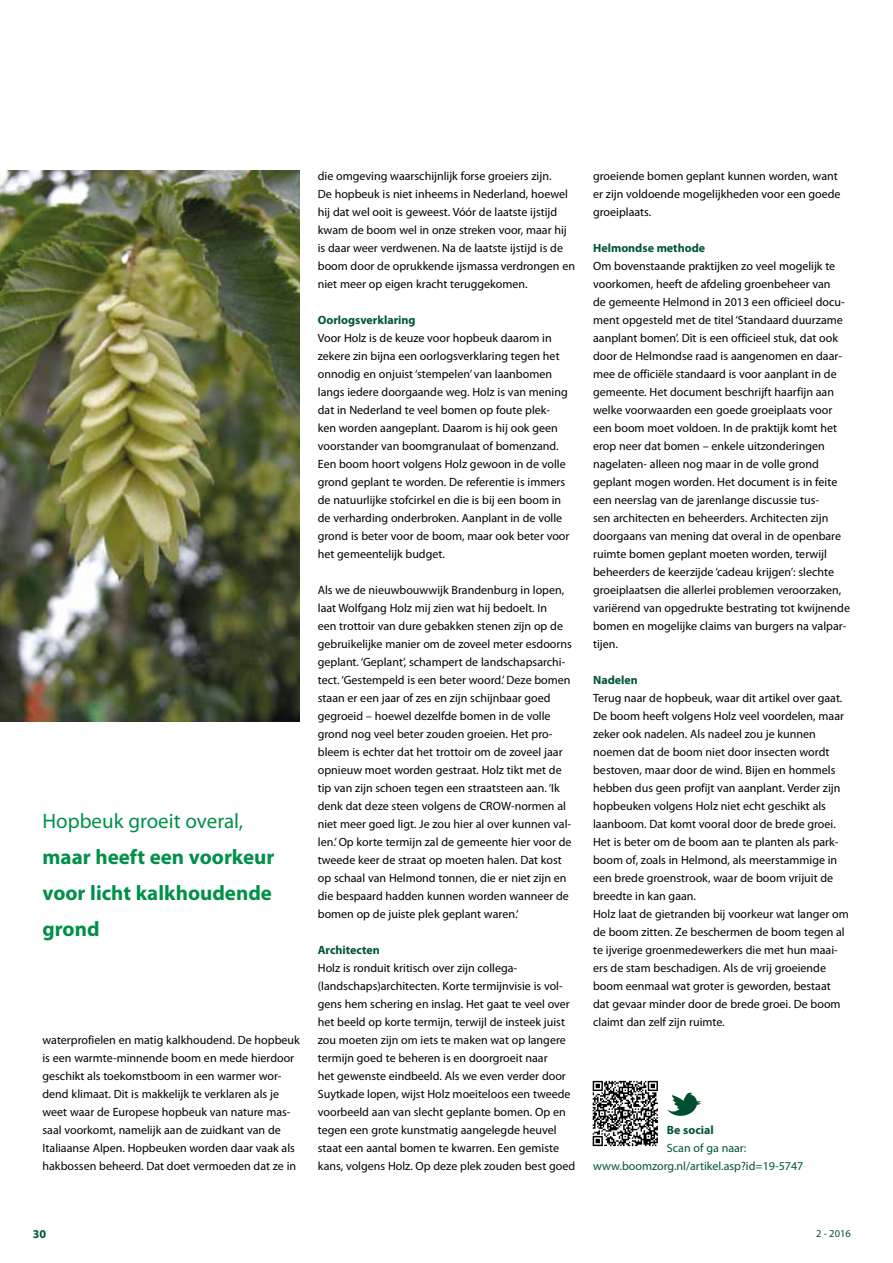
<style>
.page{position:relative;width:893px;height:1263px;background:#fff}
.page>*{position:absolute;margin:0;border:0;box-sizing:border-box;transform-origin:0 0}
.t1{font:700 21px/36px "Myriad Pro";color:#00904a;text-align:justify}
.t2{font:21px "Myriad Pro";color:#00904a}
.t3{font:12px/18px "Myriad Pro";color:#000}
.t4{font:700 12px "Myriad Pro";color:#00533d}
.t5{font:12px/18px "Myriad Pro";color:#00533d}
.t6{font:10.5px "Myriad Pro";color:#00533d}
</style>
<div class="page">
<img style="left:0;top:170px;width:300px;height:551px">
<svg style="left:593px;top:1081px;width:65px;height:65px"></svg>
<svg style="left:667px;top:1092px;width:34px;height:24px"></svg>
<h1 class="t2" style="left:43px;top:808px;width:202px">Hopbeuk groeit overal,</h1>
<h1 class="t1" style="left:43px;top:838px;width:233px">maar heeft een voorkeur voor licht kalkhoudende grond</h1>
<p class="t3" style="left:43px;top:1031px;width:259px">waterprofielen en matig kalkhoudend. De hopbeuk is een warmte-minnende boom en mede hierdoor geschikt als toekomstboom in een warmer wor&shy;dend klimaat. Dit is makkelijk te verklaren als je weet waar de Europese hopbeuk van nature mas&shy;saal voorkomt, namelijk aan de zuidkant van de Italiaanse Alpen. Hopbeuken worden daar vaak als hakbossen beheerd. Dat doet vermoeden dat ze in</p>
<p class="t3" style="left:318px;top:167px;width:259px">die omgeving waarschijnlijk forse groeiers zijn.<br>De hopbeuk is niet inheems in Nederland, hoewel hij dat wel ooit is geweest. Vóór de laatste ijstijd kwam de boom wel in onze streken voor, maar hij is daar weer verdwenen. Na de laatste ijstijd is de boom door de oprukkende ijsmassa verdrongen en niet meer op eigen kracht teruggekomen.</p>
<p class="t4" style="left:318px;top:312px;width:99px">Oorlogsverklaring</p>
<p class="t3" style="left:318px;top:329px;width:253px">Voor Holz is de keuze voor hopbeuk daarom in zekere zin bijna een oorlogsverklaring tegen het onnodig en onjuist ‘stempelen’ van laanbomen langs iedere doorgaande weg. Holz is van mening dat in Nederland te veel bomen op foute plek&shy;ken worden aangeplant. Daarom is hij ook geen voorstander van boomgranulaat of bomenzand.<br>Een boom hoort volgens Holz gewoon in de volle grond geplant te worden. De referentie is immers de natuurlijke stofcirkel en die is bij een boom in de verharding onderbroken. Aanplant in de volle grond is beter voor de boom, maar ook beter voor het gemeentelijk budget.</p>
<p class="t3" style="left:318px;top:581px;width:256px">Als we de nieuwbouwwijk Brandenburg in lopen, laat Wolfgang Holz mij zien wat hij bedoelt. In<br>een trottoir van dure gebakken stenen zijn op de gebruikelijke manier om de zoveel meter esdoorns geplant. ‘Geplant’, schampert de landschapsarchi&shy;tect. ‘Gestempeld is een beter woord.’ Deze bomen staan er een jaar of zes en zijn schijnbaar goed gegroeid – hoewel dezelfde bomen in de volle grond nog veel beter zouden groeien. Het pro&shy;bleem is echter dat het trottoir om de zoveel jaar opnieuw moet worden gestraat. Holz tikt met de tip van zijn schoen tegen een straatsteen aan. ‘Ik denk dat deze steen volgens de CROW-normen al niet meer goed ligt. Je zou hier al over kunnen val&shy;len.’ Op korte termijn zal de gemeente hier voor de tweede keer de straat op moeten halen. Dat kost op schaal van Helmond tonnen, die er niet zijn en die bespaard hadden kunnen worden wanneer de bomen op de juiste plek geplant waren.‘</p>
<p class="t4" style="left:318px;top:942px;width:63px">Architecten</p>
<p class="t3" style="left:318px;top:959px;width:259px">Holz is ronduit kritisch over zijn collega-(landschaps)architecten. Korte termijnvisie is vol&shy;gens hem schering en inslag. Het gaat te veel over het beeld op korte termijn, terwijl de insteek juist zou moeten zijn om iets te maken wat op langere termijn goed te beheren is en doorgroeit naar<br>het gewenste eindbeeld. Als we even verder door Suytkade lopen, wijst Holz moeiteloos een tweede voorbeeld aan van slecht geplante bomen. Op en tegen een grote kunstmatig aangelegde heuvel staat een aantal bomen te kwarren. Een gemiste kans, volgens Holz. Op deze plek zouden best goed</p>
<p class="t3" style="left:593px;top:167px;width:249px">groeiende bomen geplant kunnen worden, want er zijn voldoende mogelijkheden voor een goede groeiplaats.</p>
<p class="t4" style="left:593px;top:240px;width:114px">Helmondse methode</p>
<p class="t3" style="left:593px;top:257px;width:258px">Om bovenstaande praktijken zo veel mogelijk te voorkomen, heeft de afdeling groenbeheer van<br>de gemeente Helmond in 2013 een officieel docu&shy;ment opgesteld met de titel ‘Standaard duurzame aanplant bomen’. Dit is een officieel stuk, dat ook door de Helmondse raad is aangenomen en daar&shy;mee de officiële standaard is voor aanplant in de gemeente. Het document beschrijft haarfijn aan welke voorwaarden een goede groeiplaats voor een boom moet voldoen. In de praktijk komt het erop neer dat bomen – enkele uitzonderingen nagelaten- alleen nog maar in de volle grond geplant mogen worden. Het document is in feite een neerslag van de jarenlange discussie tus-<br>sen architecten en beheerders. Architecten zijn doorgaans van mening dat overal in de openbare ruimte bomen geplant moeten worden, terwijl beheerders de keerzijde ‘cadeau krijgen’: slechte groeiplaatsen die allerlei problemen veroorzaken, variërend van opgedrukte bestrating tot kwijnende bomen en mogelijke claims van burgers na valpar&shy;tijen.</p>
<p class="t4" style="left:593px;top:672px;width:46px">Nadelen</p>
<p class="t3" style="left:593px;top:689px;width:257px">Terug naar de hopbeuk, waar dit artikel over gaat.<br>De boom heeft volgens Holz veel voordelen, maar zeker ook nadelen. Als nadeel zou je kunnen noemen dat de boom niet door insecten wordt bestoven, maar door de wind. Bijen en hommels hebben dus geen profijt van aanplant. Verder zijn hopbeuken volgens Holz niet echt geschikt als laanboom. Dat komt vooral door de brede groei.<br>Het is beter om de boom aan te planten als park&shy;boom of, zoals in Helmond, als meerstammige in een brede groenstrook, waar de boom vrijuit de breedte in kan gaan.<br>Holz laat de gietranden bij voorkeur wat langer om de boom zitten. Ze beschermen de boom tegen al te ijverige groenmedewerkers die met hun maai&shy;ers de stam beschadigen. Als de vrij groeiende boom eenmaal wat groter is geworden, bestaat dat gevaar minder door de brede groei. De boom claimt dan zelf zijn ruimte.</p>
<p class="t4" style="left:667px;top:1122px;width:48px">Be social</p>
<p class="t5" style="left:593px;top:1139px;width:212px;text-indent:74px">Scan of ga naar: www.boomzorg.nl/artikel.asp?id=19-5747</p>
<p class="t4" style="left:33px;top:1226px;width:15px">30</p>
<p class="t6" style="left:816px;top:1227px;width:36px">2 - 2016</p>
</div>
